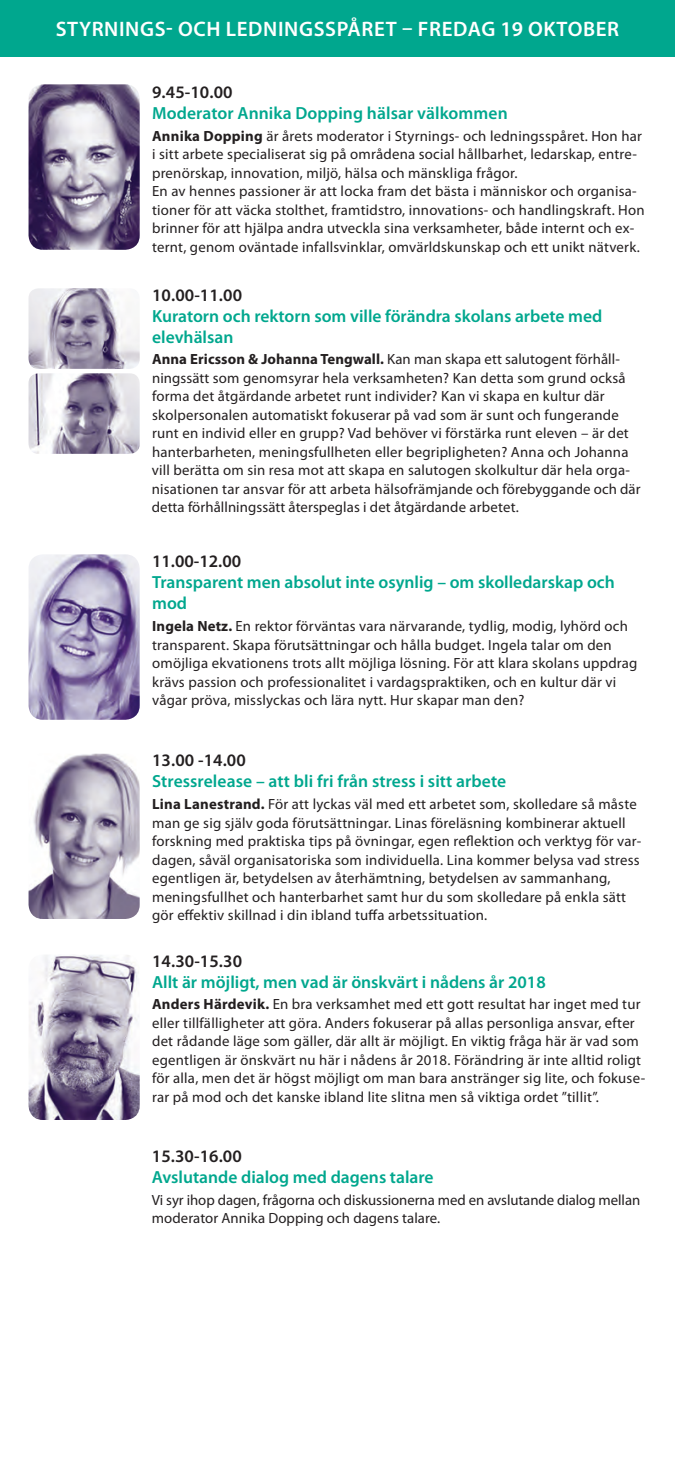
<style>
.page{position:relative;width:675px;height:1474px;background:#fff}
.page>*{position:absolute;margin:0;border:0;box-sizing:border-box;transform-origin:0 0}
.t1{font:600 21px "Myriad Pro";letter-spacing:.03em;color:#fff}
.t2{font:600 17.5px/21px "Myriad Pro";color:#00a78e}
.t3{font:600 17.5px "Myriad Pro";letter-spacing:.005em;color:#231f20}
.t4{font:14.7px/18.6px "Myriad Pro";letter-spacing:.015em;color:#231f20}
.t5{font:14.7px/18.6px "Myriad Pro";letter-spacing:-.005em;color:#231f20}
.s1{font-weight:700}
</style>
<div class="page">
<img style="left:29px;top:554px;width:111px;height:165px">
<img style="left:29px;top:84px;width:111px;height:166px">
<img style="left:29px;top:288px;width:111px;height:81px">
<img style="left:29px;top:373px;width:111px;height:81px">
<div style="left:0;top:0;width:675px;height:57px;background:#00a78e"></div>
<img style="left:29px;top:955px;width:111px;height:164px">
<img style="left:29px;top:753px;width:111px;height:166px">
<h1 class="t1" style="left:56px;top:16px;width:565px">STYRNINGS- OCH LEDNINGSSPÅRET – FREDAG 19 OKTOBER</h1>
<p class="t3" style="left:152px;top:80px;width:82px">9.45-10.00</p>
<p class="t2" style="left:152px;top:102px;width:357px">Moderator Annika Dopping hälsar välkommen</p>
<p class="t4" style="left:152px;top:126px;width:494px"><span class="s1">Annika Dopping</span> är årets moderator i Styrnings- och ledningsspåret. Hon har i sitt arbete specialiserat sig på områdena social hållbarhet, ledarskap, entre&shy;prenörskap, innovation, miljö, hälsa och mänskliga frågor.<br>En av hennes passioner är att locka fram det bästa i människor och organisa&shy;tioner för att väcka stolthet, framtidstro, innovations- och handlingskraft. Hon brinner för att hjälpa andra utveckla sina verksamheter, både internt och ex&shy;ternt, genom oväntade infallsvinklar, omvärldskunskap och ett unikt nätverk.</p>
<p class="t3" style="left:152px;top:284px;width:91px">10.00-11.00</p>
<p class="t2" style="left:152px;top:305px;width:452px">Kuratorn och rektorn som ville förändra skolans arbete med elevhälsan</p>
<p class="t4" style="left:152px;top:350px;width:490px"><span class="s1">Anna Ericsson &amp; Johanna Tengwall.</span> Kan man skapa ett salutogent förhåll&shy;ningssätt som genomsyrar hela verksamheten? Kan detta som grund också forma det åtgärdande arbetet runt individer? Kan vi skapa en kultur där skolpersonalen automatiskt fokuserar på vad som är sunt och fungerande runt en individ eller en grupp? Vad behöver vi förstärka runt eleven – är det hanterbarheten, meningsfullheten eller begripligheten? Anna och Johanna vill berätta om sin resa mot att skapa en salutogen skolkultur där hela orga&shy;nisationen tar ansvar för att arbeta hälsofrämjande och förebyggande och där detta förhållningssätt återspeglas i det åtgärdande arbetet.</p>
<p class="t3" style="left:152px;top:550px;width:91px">11.00-12.00</p>
<p class="t2" style="left:152px;top:571px;width:464px">Transparent men absolut inte osynlig – om skolledarskap och mod</p>
<p class="t4" style="left:152px;top:616px;width:487px"><span class="s1">Ingela Netz.</span> En rektor förväntas vara närvarande, tydlig, modig, lyhörd och transparent. Skapa förutsättningar och hålla budget. Ingela talar om den omöjliga ekvationens trots allt möjliga lösning. För att klara skolans uppdrag krävs passion och professionalitet i vardagspraktiken, och en kultur där vi vågar pröva, misslyckas och lära nytt. Hur skapar man den?</p>
<p class="t3" style="left:152px;top:749px;width:95px">13.00 -14.00</p>
<p class="t2" style="left:152px;top:770px;width:355px">Stressrelease – att bli fri från stress i sitt arbete</p>
<p class="t4" style="left:152px;top:795px;width:490px"><span class="s1">Lina Lanestrand.</span> För att lyckas väl med ett arbetet som, skolledare så måste man ge sig själv goda förutsättningar. Linas föreläsning kombinerar aktuell forskning med praktiska tips på övningar, egen reflektion och verktyg för var&shy;dagen, såväl organisatoriska som individuella. Lina kommer belysa vad stress egentligen är, betydelsen av återhämtning, betydelsen av sammanhang, meningsfullhet och hanterbarhet samt hur du som skolledare på enkla sätt gör effektiv skillnad i din ibland tuffa arbetssituation.</p>
<p class="t3" style="left:152px;top:950px;width:91px">14.30-15.30</p>
<p class="t2" style="left:152px;top:971px;width:395px">Allt är möjligt, men vad är önskvärt i nådens år 2018</p>
<p class="t4" style="left:152px;top:995px;width:494px"><span class="s1">Anders Härdevik.</span> En bra verksamhet med ett gott resultat har inget med tur eller tillfälligheter att göra. Anders fokuserar på allas personliga ansvar, efter det rådande läge som gäller, där allt är möjligt. En viktig fråga här är vad som egentligen är önskvärt nu här i nådens år 2018. Förändring är inte alltid roligt för alla, men det är högst möjligt om man bara anstränger sig lite, och fokuse&shy;rar på mod och det kanske ibland lite slitna men så viktiga ordet ”tillit”.</p>
<p class="t3" style="left:152px;top:1145px;width:91px">15.30-16.00</p>
<p class="t2" style="left:152px;top:1166px;width:283px">Avslutande dialog med dagens talare</p>
<p class="t5" style="left:152px;top:1190px;width:490px">Vi syr ihop dagen, frågorna och diskussionerna med en avslutande dialog mellan moderator Annika Dopping och dagens talare.</p>
</div>
